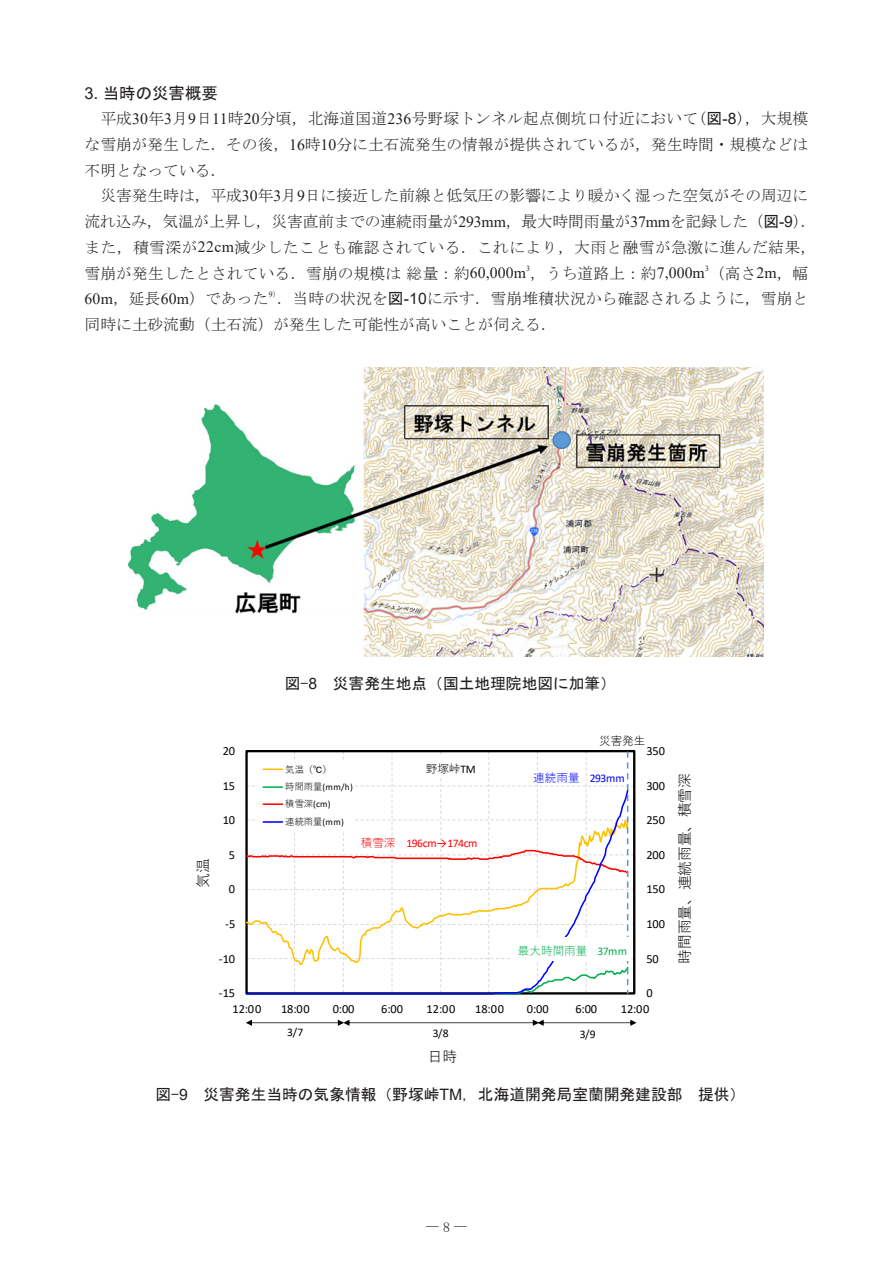
<style>
.page{position:relative;width:893px;height:1263px;background:#fff}
.page>*{position:absolute;margin:0;border:0;box-sizing:border-box;transform-origin:0 0}
._１_見出し{font:16.5px "MS Gothic";color:#231f20}
._1-0本文{font:15.75px/25.7px "MS Mincho";color:#231f20}
.図題-C{font:15.75px "MS Gothic";color:#231f20}
.t1{font:14.7px "Yu Gothic";letter-spacing:-.005em;color:#000}
.t2{font:12.75px "MS P Mincho";color:#231f20}
.t3{font:12.3px "Calibri";letter-spacing:-.005em;color:#000}
.t4{font:11.55px "Calibri";letter-spacing:-.035em;color:#f00}
.t5{font:11.55px "Yu Gothic";color:#00b050}
.t6{font:11.55px "Yu Gothic";color:#000}
.t7{font:11.55px "Calibri";letter-spacing:-.04em;color:#00f}
.t8{font:11.55px "Calibri";color:#000}
.t9{font:9.3px/17.4px "Yu Gothic";color:#000}
._1-0本文-2{font:7.8px "Times New Roman";color:#231f20}
.s1{font-family:"Arial"}
.s2{font-family:"Gothic BBB Pro";font-weight:500}
.s3{font-family:"Times New Roman"}
.s4{font-family:"MS Gothic"}
.s5{font-family:"MS Mincho"}
.s6{font-family:"Calibri"}
.s7{font-family:"Yu Gothic"}
.s8{font-size:13.8px}
</style>
<div class="page">
<img style="left:129px;top:368px;width:634px;height:289px">
<svg style="left:245px;top:750px;width:391px;height:270px"></svg>
<svg style="left:246px;top:751px;width:389px;height:243px"></svg>
<div style="left:418px;top:756px;width:68px;height:20px;background:#fff"></div>
<div style="left:510px;top:937px;width:120px;height:23px;background:#fff"></div>
<svg style="left:246px;top:1020px;width:391px;height:6px"></svg>
<p class="_１_見出し" style="left:85px;top:85px;width:135px"><span class="s1">3</span><span class="s2">．</span>当時の災害概要</p>
<p class="_1-0本文" style="left:85px;top:106px;width:725px;text-align:justify;text-indent:16px">平成<span class="s3">30</span>年<span class="s3">3</span>月<span class="s3">9</span>日<span class="s3">11</span>時<span class="s3">20</span>分頃，北海道国道<span class="s3">236</span>号野塚トンネル起点側坑口付近において(<span class="s4">図</span><span class="s1">-8</span>)，大規模な雪崩が発生した．その後，<span class="s3">16</span>時<span class="s3">10</span>分に土石流発生の情報が提供されているが，発生時間・規模などは不明となっている．</p>
<p class="_1-0本文" style="left:85px;top:183px;width:733px;text-indent:16px">災害発生時は，平成<span class="s3">30</span>年<span class="s3">3</span>月<span class="s3">9</span>日に接近した前線と低気圧の影響により暖かく湿った空気がその周辺に流れ込み，気温が上昇し，災害直前までの連続雨量が<span class="s3">293mm</span>，最大時間雨量が<span class="s3">37mm</span>を記録した（<span class="s4">図</span><span class="s1">-9</span>）．また，積雪深が<span class="s3">22cm</span>減少したことも確認されている．これにより，大雨と融雪が急激に進んだ結果，雪崩が発生したとされている．雪崩の規模は総量：約<span class="s3">60,000m</span><sup>3</sup>，うち道路上：約<span class="s3">7,000m</span><sup>3</sup>（高さ<span class="s3">2m</span>，幅<span class="s3">60m</span>，延長<span class="s3">60m</span>）であった</p>
<p class="_1-0本文-2" style="left:269px;top:289px;width:9px">9<span class="s5">)</span></p>
<p class="_1-0本文" style="left:85px;top:286px;width:725px;text-indent:192px">．当時の状況を<span class="s4">図</span><span class="s1">-10</span>に示す．雪崩堆積状況から確認されるように，雪崩と同時に土砂流動（土石流）が発生した可能性が高いことが伺える．</p>
<p class="図題-C" style="left:285px;top:675px;width:333px">図-<span class="s1">8</span>　災害発生地点（国土地理院地図に加筆）</p>
<p class="t3" style="left:223px;top:742px;width:14px">20</p>
<p class="t3" style="left:223px;top:777px;width:14px">15</p>
<p class="t3" style="left:223px;top:811px;width:14px">10</p>
<p class="t1" style="left:190px;top:887px;width:31px;rotate:-90deg">気温</p>
<p class="t3" style="left:229px;top:846px;width:8px">5</p>
<p class="t3" style="left:229px;top:881px;width:8px">0</p>
<p class="t3" style="left:225px;top:915px;width:12px">‐5</p>
<p class="t3" style="left:219px;top:950px;width:18px">‐10</p>
<p class="t9" style="left:285px;top:759px;width:69px">気温（<span class="s4">℃</span>）<br>時間⾬量<span class="s6">(mm/h)</span>積雪深<span class="s6">(cm)<br></span>連続⾬量<span class="s6">(mm)</span></p>
<p class="t6" style="left:426px;top:758px;width:52px">野塚峠<span class="s6">TM</span></p>
<p class="t4" style="left:361px;top:835px;width:118px"><span class="s7">積雪深</span> 196cm→174cm</p>
<p class="t6" style="left:599px;top:730px;width:48px">災害発⽣</p>
<p class="t3" style="left:646px;top:742px;width:20px">350</p>
<p class="t7" style="left:533px;top:770px;width:93px"><span class="s7">連続⾬量</span> 293mm</p>
<p class="t5" style="left:518px;top:940px;width:111px">最⼤時間⾬量 <span class="s6">37mm</span></p>
<p class="t3" style="left:646px;top:777px;width:20px">300</p>
<p class="t3" style="left:646px;top:811px;width:20px">250</p>
<p class="t3" style="left:646px;top:846px;width:20px">200</p>
<p class="t3" style="left:646px;top:881px;width:20px">150</p>
<p class="t3" style="left:646px;top:915px;width:20px">100</p>
<p class="t3" style="left:646px;top:950px;width:14px">50</p>
<p class="t3" style="left:219px;top:984px;width:18px">‐15</p>
<p class="t3" style="left:646px;top:984px;width:8px">0</p>
<p class="t3" style="left:233px;top:1001px;width:30px">12:00</p>
<p class="t3" style="left:281px;top:1001px;width:30px">18:00</p>
<p class="t3" style="left:333px;top:1001px;width:23px">0:00</p>
<p class="t3" style="left:381px;top:1001px;width:23px">6:00</p>
<p class="t3" style="left:427px;top:1001px;width:30px">12:00</p>
<p class="t3" style="left:475px;top:1001px;width:30px">18:00</p>
<p class="t3" style="left:527px;top:1001px;width:23px">0:00</p>
<p class="t3" style="left:575px;top:1001px;width:23px">6:00</p>
<p class="t3" style="left:621px;top:1001px;width:30px">12:00</p>
<p class="t8" style="left:287px;top:1024px;width:17px">3/7</p>
<p class="t8" style="left:433px;top:1025px;width:17px">3/8</p>
<p class="t8" style="left:580px;top:1026px;width:17px">3/9</p>
<p class="t1" style="left:428px;top:1043px;width:31px">⽇時</p>
<p class="t1" style="left:671px;top:964px;width:192px;rotate:-90deg">時間⾬量、連続⾬量、積雪深</p>
<p class="図題-C" style="left:155px;top:1087px;width:591px">図-<span class="s1">9</span>　災害発生当時の気象情報（野塚峠<span class="s1">TM</span>，北海道開発局室蘭開発建設部　提供）</p>
<p class="t2" style="left:426px;top:1220px;width:42px">― <span class="s8">8</span> ―</p>
</div>
